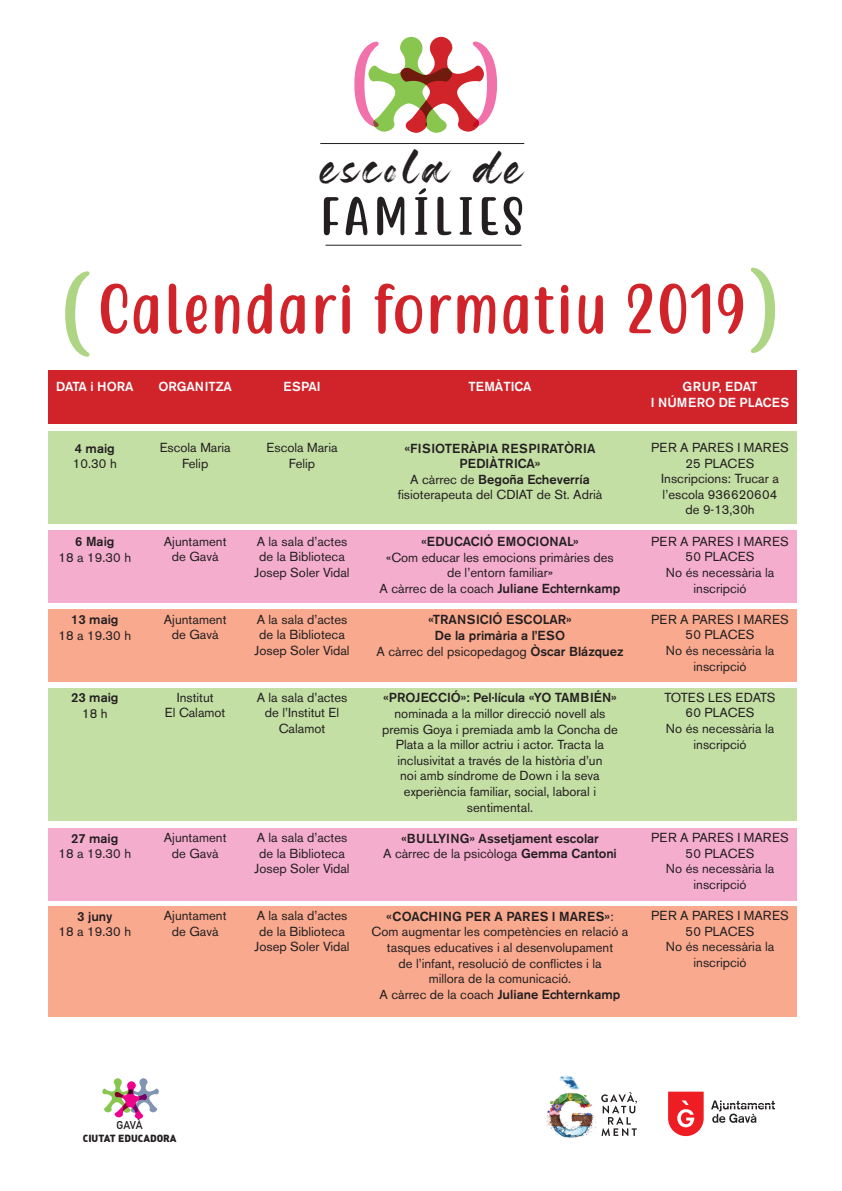
<style>
.page{position:relative;width:842px;height:1191px;background:#fff}
.page>*{position:absolute;margin:0;border:0;box-sizing:border-box;transform-origin:0 0}
.t1{font:66px "Quotable";letter-spacing:.05em;color:#d1232a}
.t2{font:50.6px "Quotable";letter-spacing:.125em;color:#231f20}
.t3{font:44.3px "Lovely Boys";letter-spacing:.1em;color:#231f20}
.t4{font:13px/15.6px "Akzidenz Grotesk BE";color:#231f20}
.t5{font:500 13px "Akzidenz Grotesk BE";color:#231f20}
.t6{font:13px "Akzidenz Grotesk BE";letter-spacing:.02em;color:#231f20}
.t7{font:500 13px "Akzidenz Grotesk BE";color:#fff}
.t8{font:500 13px "Akzidenz Grotesk BE";letter-spacing:.04em;color:#fff}
.t9{font:700 11.2px "DIN Alternate";color:#231f20}
.t10{font:10.3px "DIN Black Alternate";color:#231f20}
.s1{font-weight:400}
.s2{font-weight:500}
</style>
<div class="page">
<hr style="left:326px;top:245px;width:196px;height:1px;background:#231f20">
<hr style="left:320px;top:143px;width:204px;height:1px;background:#231f20">
<svg style="left:354px;top:36px;width:143px;height:97px"></svg>
<svg style="left:668px;top:1091px;width:36px;height:45px;background:#f14d51"></svg>
<svg style="left:711px;top:1100px;width:64px;height:22px"></svg>
<img style="left:545px;top:1075px;width:52px;height:63px">
<svg style="left:601px;top:1092px;width:36px;height:44px"></svg>
<svg style="left:102px;top:1078px;width:57px;height:41px"></svg>
<div style="left:48px;top:370px;width:749px;height:54px;background:#d1232a"></div>
<div style="left:48px;top:431px;width:749px;height:92px;background:#c3dfa4"></div>
<div style="left:48px;top:688px;width:749px;height:133px;background:#c3dfa4"></div>
<div style="left:48px;top:906px;width:749px;height:111px;background:#f8a98e"></div>
<div style="left:48px;top:530px;width:749px;height:73px;background:#f5adce"></div>
<div style="left:48px;top:827px;width:749px;height:73px;background:#f5adce"></div>
<div style="left:48px;top:609px;width:749px;height:73px;background:#f8a98e"></div>
<svg style="left:65px;top:271px;width:24px;height:86px"></svg>
<svg style="left:751px;top:268px;width:24px;height:85px"></svg>
<p class="t3" style="left:321px;top:138px;width:204px">escola de</p>
<p class="t2" style="left:321px;top:188px;width:204px">FAMÍLIES</p>
<p class="t1" style="left:99px;top:272px;width:647px">Calendari formatiu 2019</p>
<p class="t7" style="left:56px;top:378px;width:79px">DATA i HORA</p>
<p class="t7" style="left:158px;top:378px;width:75px">ORGANITZA</p>
<p class="t7" style="left:283px;top:378px;width:39px">ESPAI</p>
<p class="t7" style="left:468px;top:378px;width:65px">TEMÀTICA</p>
<p class="t8" style="left:683px;top:378px;width:76px">GRUP, EDAT</p>
<p class="t7" style="left:651px;top:394px;width:140px">I NÚMERO DE PLACES</p>
<p class="t5" style="left:75px;top:440px;width:42px">4 maig</p>
<p class="t4" style="left:73px;top:456px;width:45px">10.30 h</p>
<p class="t5" style="left:75px;top:534px;width:41px">6 Maig</p>
<p class="t4" style="left:59px;top:549px;width:74px">18 a 19.30 h</p>
<p class="t5" style="left:71px;top:612px;width:49px">13 maig</p>
<p class="t4" style="left:59px;top:627px;width:74px">18 a 19.30 h</p>
<p class="t5" style="left:71px;top:690px;width:49px">23 maig</p>
<p class="t4" style="left:82px;top:705px;width:27px">18 h</p>
<p class="t5" style="left:71px;top:830px;width:49px">27 maig</p>
<p class="t4" style="left:59px;top:846px;width:74px">18 a 19.30 h</p>
<p class="t5" style="left:77px;top:908px;width:37px">3 juny</p>
<p class="t4" style="left:59px;top:924px;width:74px">18 a 19.30 h</p>
<p class="t4" style="left:160px;top:440px;width:72px">Escola Maria</p>
<p class="t4" style="left:182px;top:455px;width:28px">Felip</p>
<p class="t4" style="left:164px;top:533px;width:64px">Ajuntament</p>
<p class="t4" style="left:172px;top:549px;width:48px">de Gavà</p>
<p class="t4" style="left:164px;top:611px;width:64px">Ajuntament</p>
<p class="t4" style="left:172px;top:627px;width:48px">de Gavà</p>
<p class="t4" style="left:177px;top:689px;width:38px">Institut</p>
<p class="t4" style="left:165px;top:705px;width:62px">El Calamot</p>
<p class="t4" style="left:164px;top:830px;width:64px">Ajuntament</p>
<p class="t4" style="left:172px;top:845px;width:48px">de Gavà</p>
<p class="t4" style="left:164px;top:908px;width:64px">Ajuntament</p>
<p class="t4" style="left:172px;top:923px;width:48px">de Gavà</p>
<p class="t4" style="left:267px;top:440px;width:72px">Escola Maria</p>
<p class="t4" style="left:289px;top:455px;width:28px">Felip</p>
<p class="t4" style="left:257px;top:533px;width:92px">A la sala d’actes de la Biblioteca</p>
<p class="t4" style="left:254px;top:564px;width:97px">Josep Soler Vidal</p>
<p class="t4" style="left:257px;top:611px;width:92px">A la sala d’actes de la Biblioteca</p>
<p class="t4" style="left:254px;top:642px;width:97px">Josep Soler Vidal</p>
<p class="t4" style="left:257px;top:689px;width:92px;text-align:center">A la sala d’actes de l’Institut El<br>Calamot</p>
<p class="t4" style="left:257px;top:830px;width:92px">A la sala d’actes de la Biblioteca</p>
<p class="t4" style="left:254px;top:861px;width:97px">Josep Soler Vidal</p>
<p class="t4" style="left:257px;top:908px;width:92px">A la sala d’actes de la Biblioteca</p>
<p class="t4" style="left:254px;top:939px;width:97px">Josep Soler Vidal</p>
<p class="t5" style="left:405px;top:440px;width:192px">«FISIOTERÀPIA RESPIRATÒRIA</p>
<p class="t5" style="left:459px;top:456px;width:83px">PEDIÀTRICA»</p>
<p class="t5" style="left:410px;top:471px;width:181px"><span class="s1">A càrrec de</span> Begoña Echeverría</p>
<p class="t4" style="left:398px;top:487px;width:206px">fisioterapeuta del CDIAT de St. Adrià</p>
<p class="t5" style="left:421px;top:534px;width:159px">«EDUCACIÓ EMOCIONAL»</p>
<p class="t4" style="left:386px;top:549px;width:229px">«Com educar les emocions primàries des</p>
<p class="t4" style="left:447px;top:565px;width:107px">de l’entorn familiar»</p>
<p class="t5" style="left:380px;top:580px;width:242px"><span class="s1">A càrrec de la coach</span> Juliane Echternkamp</p>
<p class="t5" style="left:428px;top:612px;width:145px">«TRANSICIÓ ESCOLAR»</p>
<p class="t5" style="left:435px;top:627px;width:132px">De la primària a l’ESO</p>
<p class="t4" style="left:376px;top:643px;width:248px">A càrrec del psicopedagog <span class="s2">Òscar Blázquez</span></p>
<p class="t5" style="left:383px;top:690px;width:235px">«PROJECCIÓ»: Pel·lícula «YO TAMBIÉN»</p>
<p class="t4" style="left:394px;top:705px;width:212px">nominada a la millor direcció novell als</p>
<p class="t4" style="left:382px;top:721px;width:237px">premis Goya i premiada amb la Concha de</p>
<p class="t4" style="left:396px;top:737px;width:210px">Plata a la millor actriu i actor. Tracta la</p>
<p class="t4" style="left:397px;top:752px;width:207px">inclusivitat a través de la història d’un</p>
<p class="t4" style="left:400px;top:768px;width:201px">noi amb síndrome de Down i la seva</p>
<p class="t4" style="left:404px;top:783px;width:194px">experiència familiar, social, laboral i</p>
<p class="t4" style="left:467px;top:799px;width:68px">sentimental.</p>
<p class="t5" style="left:401px;top:830px;width:199px">«BULLYING» Assetjament escolar</p>
<p class="t4" style="left:383px;top:846px;width:235px">A càrrec de la psicòloga <span class="s2">Gemma Cantoni</span></p>
<p class="t4" style="left:372px;top:908px;width:258px;text-align:center"><span class="s2">«COACHING PER A PARES I MARES»</span>:<br>Com augmentar les competències en relació a</p>
<p class="t4" style="left:387px;top:939px;width:228px">tasques educatives i al desenvolupament</p>
<p class="t4" style="left:398px;top:955px;width:205px">de l’infant, resolució de conflictes i la</p>
<p class="t4" style="left:429px;top:971px;width:144px">millora de la comunicació.</p>
<p class="t5" style="left:380px;top:986px;width:242px"><span class="s1">A càrrec de la coach</span> Juliane Echternkamp</p>
<p class="t6" style="left:651px;top:440px;width:139px">PER A PARES I MARES</p>
<p class="t4" style="left:686px;top:455px;width:70px">25 PLACES</p>
<p class="t4" style="left:661px;top:471px;width:119px">Inscripcions: Trucar a</p>
<p class="t4" style="left:663px;top:486px;width:116px">l’escola 936620604</p>
<p class="t4" style="left:685px;top:502px;width:71px">de 9-13,30h</p>
<p class="t6" style="left:651px;top:533px;width:139px">PER A PARES I MARES</p>
<p class="t6" style="left:685px;top:549px;width:71px">50 PLACES</p>
<p class="t4" style="left:666px;top:564px;width:110px">No és necessària la</p>
<p class="t4" style="left:693px;top:580px;width:55px">inscripció</p>
<p class="t6" style="left:651px;top:611px;width:139px">PER A PARES I MARES</p>
<p class="t6" style="left:685px;top:627px;width:71px">50 PLACES</p>
<p class="t4" style="left:666px;top:642px;width:110px">No és necessària la</p>
<p class="t4" style="left:693px;top:658px;width:55px">inscripció</p>
<p class="t4" style="left:665px;top:689px;width:112px">TOTES LES EDATS</p>
<p class="t6" style="left:685px;top:705px;width:71px">60 PLACES</p>
<p class="t4" style="left:666px;top:720px;width:110px">No és necessària la</p>
<p class="t4" style="left:693px;top:736px;width:55px">inscripció</p>
<p class="t6" style="left:651px;top:830px;width:139px">PER A PARES I MARES</p>
<p class="t6" style="left:685px;top:845px;width:71px">50 PLACES</p>
<p class="t4" style="left:666px;top:861px;width:110px">No és necessària la</p>
<p class="t4" style="left:693px;top:876px;width:55px">inscripció</p>
<p class="t6" style="left:651px;top:908px;width:139px">PER A PARES I MARES</p>
<p class="t6" style="left:685px;top:923px;width:71px">50 PLACES</p>
<p class="t4" style="left:666px;top:939px;width:110px">No és necessària la</p>
<p class="t4" style="left:693px;top:954px;width:55px">inscripció</p>
<p class="t9" style="left:117px;top:1116px;width:28px">GAVÀ</p>
<p class="t10" style="left:83px;top:1131px;width:95px">CIUTAT EDUCADORA</p>
</div>
